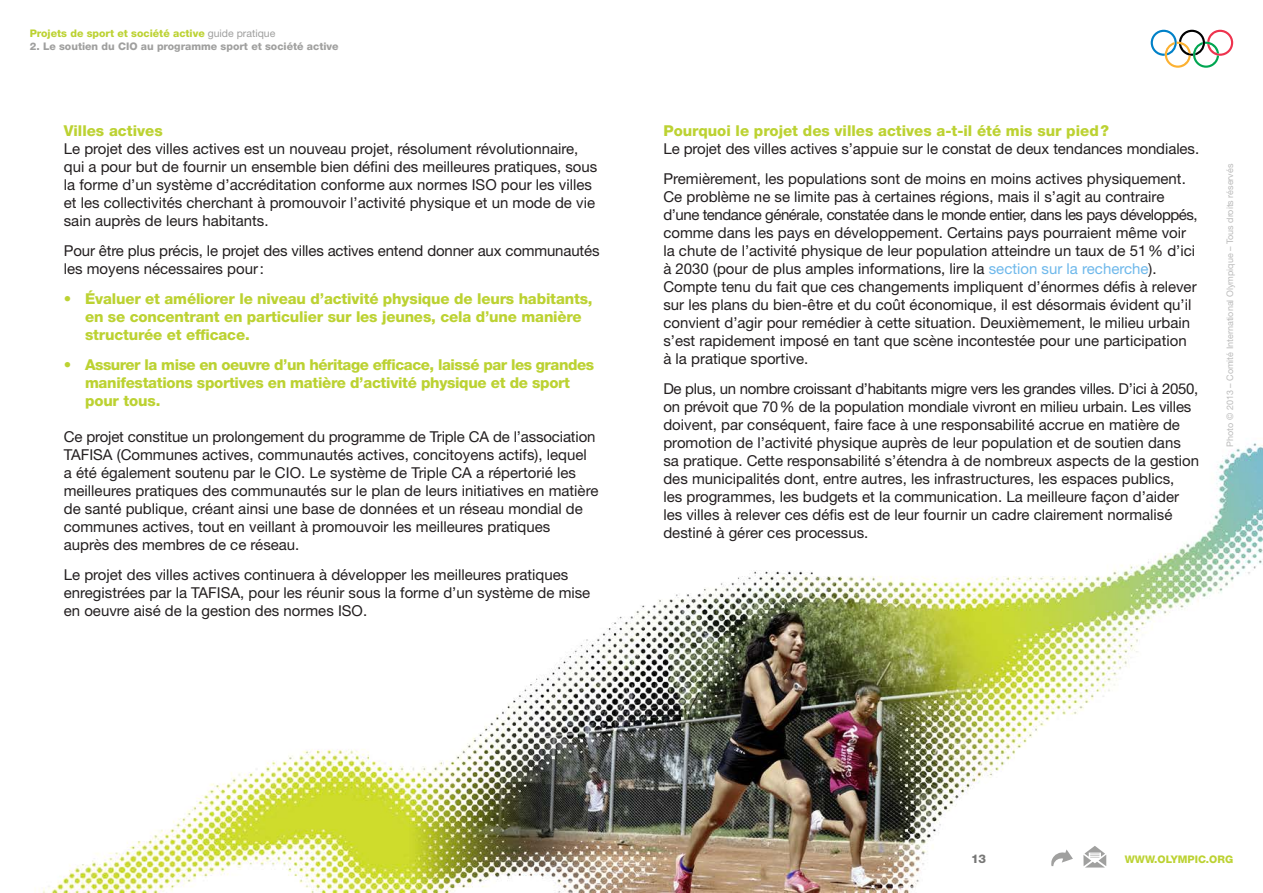
<style>
.page{position:relative;width:1263px;height:893px;background:#fff}
.page>*{position:absolute;margin:0;border:0;box-sizing:border-box;transform-origin:0 0}
.t1{font:15px/18px "Helvetica Neue LT Std";color:#231f20}
.t2{font:800 15px/18px "Helvetica Neue LT Std";letter-spacing:-.01em;color:#bcd232}
.t3{font:800 12px "Helvetica Neue LT Std";color:#777776}
.t4{font:800 10.5px "Helvetica Neue LT Std";color:#bcd232}
.t5{font:800 10.5px "Helvetica Neue LT Std";color:#a0a09f}
.t6{font:9px "Helvetica Neue LT Std";color:#bbb}
.s1{font-weight:400;color:#a0a09f}
.s2{color:#6eb8eb}
</style>
<div class="page">
<img style="left:43px;top:29px;width:1220px;height:864px">
<svg style="left:1151px;top:30px;width:82px;height:38px"></svg>
<svg style="left:1083px;top:846px;width:23px;height:21px"></svg>
<svg style="left:1051px;top:849px;width:22px;height:17px"></svg>
<p class="t4" style="left:30px;top:27px;width:247px">Projets de sport et société active <span class="s1">guide pratique</span></p>
<p class="t5" style="left:30px;top:40px;width:310px">2. Le soutien du CIO au programme sport et société active</p>
<p class="t2" style="left:64px;top:121px;width:100px">Villes actives</p>
<p class="t1" style="left:64px;top:139px;width:535px">Le projet des villes actives est un nouveau projet, résolument révolutionnaire, qui a pour but de fournir un ensemble bien défini des meilleures pratiques, sous la forme d’un système d’accréditation conforme aux normes ISO pour les villes et les collectivités cherchant à promouvoir l’activité physique et un mode de vie sain auprès de leurs habitants.</p>
<p class="t1" style="left:64px;top:241px;width:537px">Pour être plus précis, le projet des villes actives entend donner aux communautés les moyens nécessaires pour:</p>
<p class="t2" style="left:85px;top:289px;width:509px;text-indent:-21px">• Évaluer et améliorer le niveau d’activité physique de leurs habitants, en se concentrant en particulier sur les jeunes, cela d’une manière structurée et efficace.</p>
<p class="t2" style="left:85px;top:355px;width:510px;text-indent:-21px">• Assurer la mise en oeuvre d’un héritage efficace, laissé par les grandes manifestations sportives en matière d’activité physique et de sport pour tous.</p>
<p class="t1" style="left:64px;top:427px;width:536px">Ce projet constitue un prolongement du programme de Triple CA de l’association TAFISA (Communes actives, communautés actives, concitoyens actifs), lequel a été également soutenu par le CIO. Le système de Triple CA a répertorié les meilleures pratiques des communautés sur le plan de leurs initiatives en matière de santé publique, créant ainsi une base de données et un réseau mondial de communes actives, tout en veillant à promouvoir les meilleures pratiques auprès des membres de ce réseau.</p>
<p class="t1" style="left:64px;top:565px;width:528px">Le projet des villes actives continuera à développer les meilleures pratiques enregistrées par la TAFISA, pour les réunir sous la forme d’un système de mise en oeuvre aisé de la gestion des normes ISO.</p>
<p class="t2" style="left:663px;top:121px;width:447px">Pourquoi le projet des villes actives a-t-il été mis sur pied?</p>
<p class="t1" style="left:663px;top:133px;width:537px;line-height:30px">Le projet des villes actives s’appuie sur le constat de deux tendances mondiales.<br>Premièrement, les populations sont de moins en moins actives physiquement.</p>
<p class="t1" style="left:663px;top:187px;width:536px">Ce problème ne se limite pas à certaines régions, mais il s’agit au contraire d’une tendance générale, constatée dans le monde entier, dans les pays développés, comme dans les pays en développement. Certains pays pourraient même voir la chute de l’activité physique de leur population atteindre un taux de 51% d’ici à 2030 (pour de plus amples informations, lire la <span class="s2">section sur la recherche</span>).<br>Compte tenu du fait que ces changements impliquent d’énormes défis à relever sur les plans du bien-être et du coût économique, il est désormais évident qu’il convient d’agir pour remédier à cette situation. Deuxièmement, le milieu urbain s’est rapidement imposé en tant que scène incontestée pour une participation à la pratique sportive.</p>
<p class="t1" style="left:663px;top:379px;width:537px">De plus, un nombre croissant d’habitants migre vers les grandes villes. D’ici à 2050, on prévoit que 70% de la population mondiale vivront en milieu urbain. Les villes doivent, par conséquent, faire face à une responsabilité accrue en matière de promotion de l’activité physique auprès de leur population et de soutien dans sa pratique. Cette responsabilité s’étendra à de nombreux aspects de la gestion des municipalités dont, entre autres, les infrastructures, les espaces publics,<br>les programmes, les budgets et la communication. La meilleure façon d’aider les villes à relever ces défis est de leur fournir un cadre clairement normalisé destiné à gérer ces processus.</p>
<p class="t6" style="left:1225px;top:447px;width:284px;rotate:-90deg">Photo © 2013 – Comité International Olympique – Tous droits réservés</p>
<p class="t3" style="left:971px;top:852px;width:17px">13</p>
<p class="t4" style="left:1125px;top:853px;width:110px">WWW.OLYMPIC.ORG</p>
</div>
